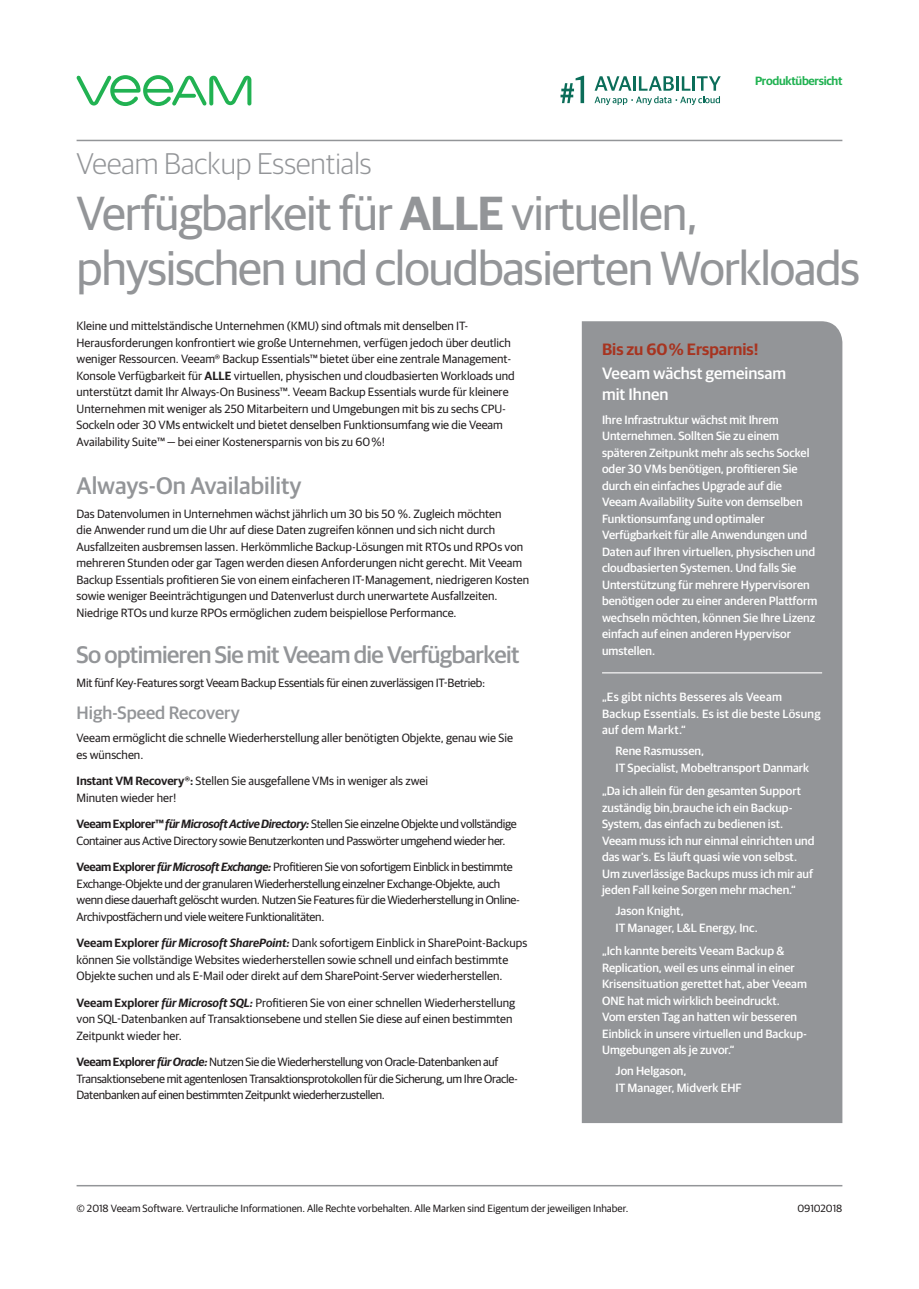
<style>
.page{position:relative;width:919px;height:1289px;background:#fff}
.page>*{position:absolute;margin:0;border:0;box-sizing:border-box;transform-origin:0 0}
.t1{font:48px/55.5px "Guardian Sans";letter-spacing:-.025em;color:#939598}
.t2{font:300 30px "Guardian Sans";color:#939598}
.Subtitle_2_level{font:500 24px "Guardian Sans";letter-spacing:-.025em;color:#939598}
.Subtitle_2_level-2{font:500 24px "Guardian Sans";color:#939598}
.Subtitle_3_level{font:500 18px "Guardian Sans";color:#939598}
.White_basic_body_tex{font:500 16.5px/21px "Guardian Sans";color:#fff}
.White_basic_body_tex-2{font:600 16.5px "Guardian Sans";color:#a73420}
.Basic_body_text{font:12px/16.5px "Guardian Sans";color:#231f20}
.White_basic_body_tex-3{font:500 12px/16.5px "Guardian Sans";color:#fff}
.Basic_body_text-2{font:12px/16.5px "Guardian Sans";letter-spacing:-.025em;color:#231f20}
.White_basic_body_tex-4{font:500 12px/16.5px "Guardian Sans";letter-spacing:.02em;color:#fff}
.Basic_body_text-3{font:12px "Guardian Sans";letter-spacing:-.02em;color:#231f20}
.t3{font:600 12px "Guardian Sans";letter-spacing:-.025em;color:#21b252}
.t4{font:10.5px "Guardian Sans";color:#231f20}
.s1{font-weight:600}
.s2{font-weight:600;font-style:italic}
</style>
<div class="page">
<hr style="left:77px;top:140px;width:765px;height:1px;background:#939598">
<hr style="left:77px;top:1184px;width:765px;height:2px;background:#939598">
<svg style="left:76px;top:75px;width:175px;height:31px"></svg>
<svg style="left:594px;top:76px;width:126px;height:29px"></svg>
<svg style="left:560px;top:76px;width:24px;height:27px"></svg>
<div style="left:581px;top:321px;width:261px;height:802px;background:#939598"></div>
<hr style="left:602px;top:672px;width:220px;height:1px;background:#fff">
<p class="t3" style="left:755px;top:72px;width:89px">Produktübersicht</p>
<p class="t2" style="left:77px;top:143px;width:296px">Veeam Backup Essentials</p>
<p class="t1" style="left:77px;top:182px;width:784px">Verfügbarkeit für <span class="s1">ALLE</span> virtuellen, physischen und cloudbasierten Workloads</p>
<p class="Basic_body_text" style="left:77px;top:317px;width:439px">Kleine und mittelständische Unternehmen (KMU) sind oftmals mit denselben IT-Herausforderungen konfrontiert wie große Unternehmen, verfügen jedoch über deutlich weniger Ressourcen. Veeam® Backup Essentials™ bietet über eine zentrale Management-Konsole Verfügbarkeit für <span class="s1">ALLE</span> virtuellen, physischen und cloudbasierten Workloads und unterstützt damit Ihr Always-On Business™. Veeam Backup Essentials wurde für kleinere Unternehmen mit weniger als 250 Mitarbeitern und Umgebungen mit bis zu sechs CPU-Sockeln oder 30 VMs entwickelt und bietet denselben Funktionsumfang wie die Veeam Availability Suite™ — bei einer Kostenersparnis von bis zu 60 %!</p>
<p class="Subtitle_2_level-2" style="left:77px;top:468px;width:226px">Always-On Availability</p>
<p class="Basic_body_text" style="left:77px;top:504px;width:454px">Das Datenvolumen in Unternehmen wächst jährlich um 30 bis 50 %. Zugleich möchten<br>die Anwender rund um die Uhr auf diese Daten zugreifen können und sich nicht durch Ausfallzeiten ausbremsen lassen. Herkömmliche Backup-Lösungen mit RTOs und RPOs von mehreren Stunden oder gar Tagen werden diesen Anforderungen nicht gerecht. Mit Veeam Backup Essentials profitieren Sie von einem einfacheren IT-Management, niedrigeren Kosten sowie weniger Beeinträchtigungen und Datenverlust durch unerwartete Ausfallzeiten.<br>Niedrige RTOs und kurze RPOs ermöglichen zudem beispiellose Performance.</p>
<p class="Subtitle_2_level" style="left:77px;top:637px;width:444px">So optimieren Sie mit Veeam die Verfügbarkeit</p>
<p class="Basic_body_text-3" style="left:77px;top:673px;width:410px">Mit fünf Key-Features sorgt Veeam Backup Essentials für einen zuverlässigen IT-Betrieb:</p>
<p class="Subtitle_3_level" style="left:77px;top:699px;width:165px">High-Speed Recovery</p>
<p class="Basic_body_text" style="left:77px;top:729px;width:438px">Veeam ermöglicht die schnelle Wiederherstellung aller benötigten Objekte, genau wie Sie es wünschen.</p>
<p class="Basic_body_text" style="left:77px;top:772px;width:353px"><span class="s1">Instant VM Recovery®:</span> Stellen Sie ausgefallene VMs in weniger als zwei<br>Minuten wieder her!</p>
<p class="Basic_body_text-2" style="left:77px;top:815px;width:442px"><span class="s1">Veeam Explorer™</span> <span class="s2">für Microsoft Active Directory:</span> Stellen Sie einzelne Objekte und vollständige<br>Container aus Active Directory sowie Benutzerkonten und Passwörter umgehend wieder her.</p>
<p class="Basic_body_text-2" style="left:77px;top:858px;width:445px"><span class="s1">Veeam Explorer</span> <span class="s2">für Microsoft Exchange:</span> Profitieren Sie von sofortigem Einblick in bestimmte Exchange-Objekte und der granularen Wiederherstellung einzelner Exchange-Objekte, auch wenn diese dauerhaft gelöscht wurden. Nutzen Sie Features für die Wiederherstellung in Online-Archivpostfächern und viele weitere Funktionalitäten.</p>
<p class="Basic_body_text" style="left:77px;top:934px;width:452px"><span class="s1">Veeam Explorer</span> <span class="s2">für Microsoft SharePoint:</span> Dank sofortigem Einblick in SharePoint-Backups können Sie vollständige Websites wiederherstellen sowie schnell und einfach bestimmte<br>Objekte suchen und als E-Mail oder direkt auf dem SharePoint-Server wiederherstellen.</p>
<p class="Basic_body_text" style="left:77px;top:993px;width:440px"><span class="s1">Veeam Explorer</span> <span class="s2">für Microsoft SQL:</span> Profitieren Sie von einer schnellen Wiederherstellung von SQL-Datenbanken auf Transaktionsebene und stellen Sie diese auf einen bestimmten<br>Zeitpunkt wieder her.</p>
<p class="Basic_body_text-2" style="left:77px;top:1053px;width:443px"><span class="s1">Veeam Explorer</span> <span class="s2">für Oracle:</span> Nutzen Sie die Wiederherstellung von Oracle-Datenbanken auf<br>Transaktionsebene mit agentenlosen Transaktionsprotokollen für die Sicherung, um Ihre Oracle-<br>Datenbanken auf einen bestimmten Zeitpunkt wiederherzustellen.</p>
<p class="White_basic_body_tex-2" style="left:602px;top:337px;width:158px">Bis zu 60 % Ersparnis!</p>
<p class="White_basic_body_tex" style="left:602px;top:362px;width:185px">Veeam wächst gemeinsam mit Ihnen</p>
<p class="White_basic_body_tex-3" style="left:602px;top:410px;width:217px">Ihre Infrastruktur wächst mit Ihrem Unternehmen. Sollten Sie zu einem späteren Zeitpunkt mehr als sechs Sockel oder 30 VMs benötigen, profitieren Sie durch ein einfaches Upgrade auf die Veeam Availability Suite von demselben Funktionsumfang und optimaler Verfügbarkeit für alle Anwendungen und Daten auf Ihren virtuellen, physischen und cloudbasierten Systemen. Und falls Sie Unterstützung für mehrere Hypervisoren benötigen oder zu einer anderen Plattform wechseln möchten, können Sie Ihre Lizenz einfach auf einen anderen Hypervisor umstellen.</p>
<p class="White_basic_body_tex-4" style="left:602px;top:687px;width:220px">„Es gibt nichts Besseres als Veeam<br>Backup Essentials. Es ist die beste Lösung auf dem Markt.“</p>
<p class="White_basic_body_tex-3" style="left:615px;top:742px;width:195px">Rene Rasmussen,<br>IT Specialist, Mobeltransport Danmark</p>
<p class="White_basic_body_tex-3" style="left:602px;top:781px;width:214px">„Da ich allein für den gesamten Support zuständig bin,brauche ich ein Backup-System, das einfach zu bedienen ist.<br>Veeam muss ich nur einmal einrichten und das war's. Es läuft quasi wie von selbst.<br>Um zuverlässige Backups muss ich mir auf jeden Fall keine Sorgen mehr machen.“</p>
<p class="White_basic_body_tex-3" style="left:615px;top:902px;width:144px">Jason Knight,<br>IT Manager, L&amp;L Energy, Inc.</p>
<p class="White_basic_body_tex-3" style="left:602px;top:941px;width:206px">„Ich kannte bereits Veeam Backup &amp; Replication, weil es uns einmal in einer Krisensituation gerettet hat, aber Veeam ONE hat mich wirklich beeindruckt.<br>Vom ersten Tag an hatten wir besseren Einblick in unsere virtuellen und Backup-Umgebungen als je zuvor.“</p>
<p class="White_basic_body_tex-3" style="left:615px;top:1061px;width:128px">Jon Helgason,<br>IT Manager, Midverk EHF</p>
<p class="t4" style="left:77px;top:1200px;width:553px">© 2018 Veeam Software. Vertrauliche Informationen. Alle Rechte vorbehalten. Alle Marken sind Eigentum der jeweiligen Inhaber.</p>
<p class="t4" style="left:797px;top:1200px;width:46px">09102018</p>
</div>
